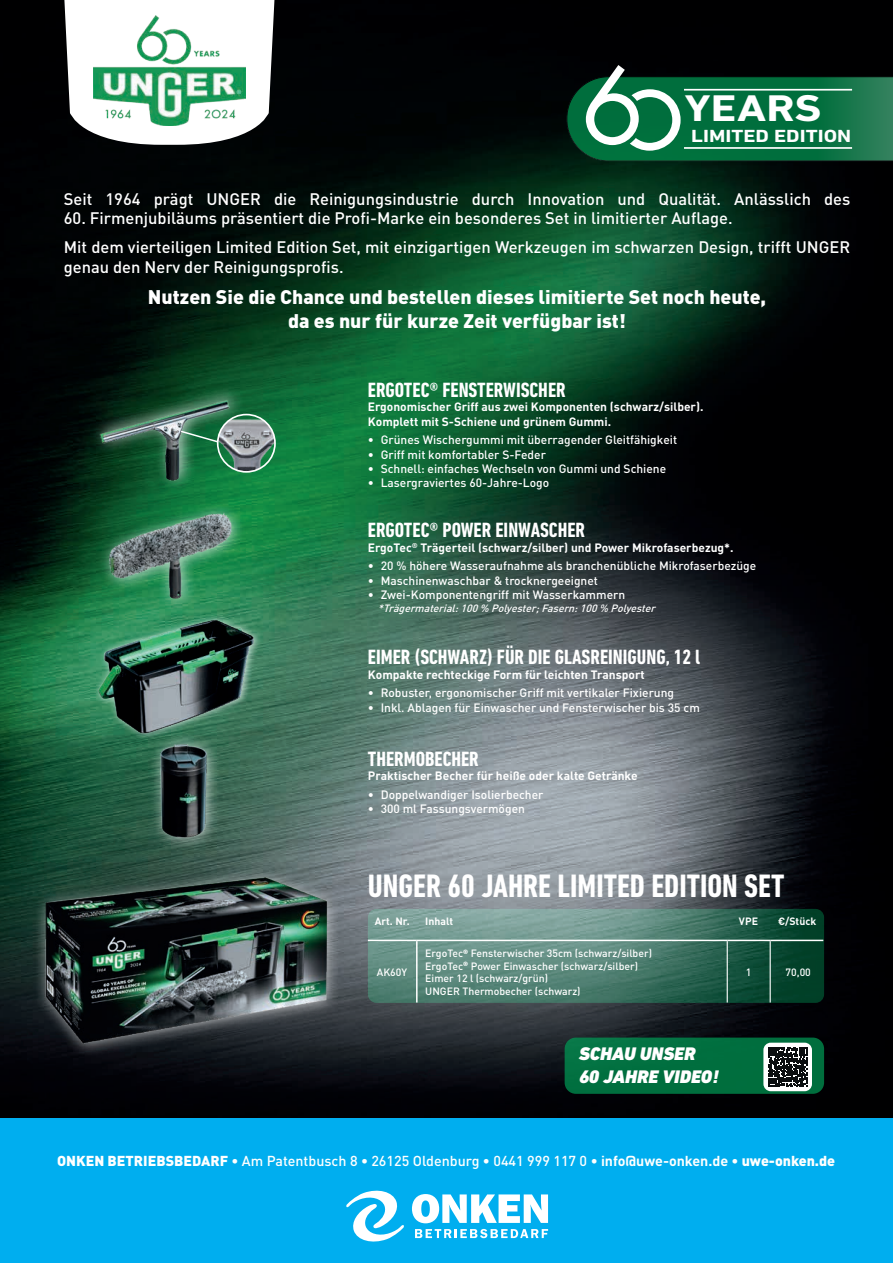
<style>
.page{position:relative;width:893px;height:1263px;background:#fff}
.page>*{position:absolute;margin:0;border:0;box-sizing:border-box;transform-origin:0 0}
.t1{font:700 37.8px "DIN Next LT Pro";letter-spacing:.005em;color:#fff;scale:1.2 1}
.t2{font:700 condensed 33px "DIN Next LT Pro";color:#fff}
.t3{font:700 condensed 21px "DIN Next LT Pro";color:#fff}
.t4{font:900 19.5px/23.4px "DIN Pro";color:#fff;text-align:center}
.t5{font:italic 900 18.45px/22.5px "DIN Next LT Pro";letter-spacing:-.005em;color:#fff}
.t6{font:700 17.85px "DIN Next LT Pro";color:#fff;scale:1.2 1}
.t7{font:500 16.5px/28.3px "DIN Pro";color:#fff}
.t8{font:500 14.25px "DIN Pro";color:#fff}
.t9{font:500 12.75px "DIN Pro";color:#fff;scale:.95 1}
.t10{font:500 12px "DIN Pro";color:#fff}
.t11{font:700 12px/14.4px "DIN Pro";color:#fff}
.t12{font:500 10.5px/12.6px "DIN Pro";color:#fff}
.t13{font:italic 500 10.5px "DIN Pro";color:#fff}
.t14{font:700 10.5px "DIN Pro";color:#fff}
.t15{font:9px "DIN Pro";letter-spacing:.035em;color:#fff}
.s1{font-weight:900}
.s2{font-weight:700}
</style>
<div class="page">
<img style="left:0;top:0;width:893px;height:1118px">
<svg style="left:368px;top:909px;width:456px;height:94px;background:#4b7b6d"></svg>
<svg style="left:64px;top:0;width:211px;height:145px"></svg>
<img style="left:94px;top:16px;width:151px;height:109px">
<hr style="left:727px;top:941px;width:1px;height:61px;background:#fff">
<hr style="left:770px;top:941px;width:1px;height:61px;background:#fff">
<hr style="left:416px;top:941px;width:2px;height:61px;background:#fff">
<hr style="left:368px;top:940px;width:49px;height:1px;background:#fff">
<hr style="left:417px;top:940px;width:255px;height:1px;background:#fff">
<hr style="left:672px;top:940px;width:55px;height:1px;background:#fff">
<hr style="left:727px;top:940px;width:43px;height:1px;background:#fff">
<hr style="left:770px;top:940px;width:53px;height:1px;background:#fff">
<svg style="left:566px;top:65px;width:327px;height:97px;background:#196945"></svg>
<hr style="left:684px;top:89px;width:168px;height:2px;background:#fff">
<hr style="left:684px;top:147px;width:168px;height:2px;background:#fff">
<div style="left:91px;top:386px;width:155px;height:106px;background:#fff;opacity:.75"></div>
<img style="left:89px;top:396px;width:154px;height:90px">
<div style="left:98px;top:502px;width:148px;height:111px;background:#fff;opacity:.75"></div>
<img style="left:105px;top:509px;width:134px;height:95px">
<div style="left:93px;top:613px;width:170px;height:128px;background:#fff;opacity:.75"></div>
<img style="left:83px;top:615px;width:189px;height:125px">
<div style="left:565px;top:1037px;width:259px;height:57px;background:#006e3e;border-radius:11px"></div>
<div style="left:763px;top:1043px;width:49px;height:48px;background:#fff;border-radius:7px"></div>
<svg style="left:768px;top:1047px;width:39px;height:39px"></svg>
<div style="left:33px;top:866px;width:309px;height:192px;background:#fff;opacity:.63"></div>
<img style="left:32px;top:872px;width:302px;height:177px">
<img style="left:218px;top:415px;width:57px;height:57px;border-radius:29px">
<div style="left:217px;top:414px;width:59px;height:59px;border:2px solid #fff;border-radius:50%"></div>
<svg style="left:179px;top:429px;width:40px;height:15px"></svg>
<div style="left:148px;top:731px;width:74px;height:121px;background:#fff;opacity:.75"></div>
<img style="left:152px;top:736px;width:61px;height:104px">
<div style="left:0;top:1118px;width:893px;height:145px;background:#00aeef"></div>
<svg style="left:346px;top:1190px;width:58px;height:52px"></svg>
<svg style="left:412px;top:1194px;width:136px;height:29px"></svg>
<svg style="left:415px;top:1229px;width:133px;height:9px"></svg>
<p class="t1" style="left:685px;top:86px;width:115px">YEARS</p>
<p class="t6" style="left:691px;top:125px;width:135px">LIMITED EDITION</p>
<p class="t7" style="left:64px;top:184px;width:788px">Seit 1964 prägt UNGER die Reinigungsindustrie durch Innovation und Qualität. Anlässlich des</p>
<p class="t7" style="left:64px;top:204px;width:788px">60. Firmenjubiläums präsentiert die Profi-Marke ein besonderes Set in limitierter Auflage.<br>Mit dem vierteiligen Limited Edition Set, mit einzigartigen Werkzeugen im schwarzen Design, trifft UNGER</p>
<p class="t7" style="left:64px;top:252px;width:281px">genau den Nerv der Reinigungsprofis.</p>
<p class="t4" style="left:148px;top:285px;width:620px">Nutzen Sie die Chance und bestellen dieses limitierte Set noch heute, da es nur für kurze Zeit verfügbar ist!</p>
<p class="t3" style="left:368px;top:378px;width:199px">ERGOTEC® FENSTERWISCHER</p>
<p class="t11" style="left:368px;top:399px;width:337px">Ergonomischer Griff aus zwei Komponenten (schwarz/silber).<br>Komplett mit S-Schiene und grünem Gummi.</p>
<p class="t10" style="left:368px;top:432px;width:311px">• Grünes Wischergummi mit überragender Gleitfähigkeit</p>
<p class="t10" style="left:368px;top:446px;width:180px">• Griff mit komfortabler S-Feder</p>
<p class="t10" style="left:368px;top:461px;width:300px">• Schnell: einfaches Wechseln von Gummi und Schiene</p>
<p class="t10" style="left:368px;top:475px;width:183px">• Lasergraviertes 60-Jahre-Logo</p>
<p class="t3" style="left:368px;top:518px;width:219px">ERGOTEC® POWER EINWASCHER</p>
<p class="t11" style="left:368px;top:539px;width:367px">ErgoTec<sup>®</sup> Trägerteil (schwarz/silber) und Power Mikrofaserbezug*.</p>
<p class="t10" style="left:368px;top:558px;width:390px">• 20 % höhere Wasseraufnahme als branchenübliche Mikrofaserbezüge</p>
<p class="t10" style="left:368px;top:572px;width:232px">• Maschinenwaschbar &amp; trocknergeeignet</p>
<p class="t10" style="left:368px;top:586px;width:259px">• Zwei-Komponentengriff mit Wasserkammern</p>
<p class="t13" style="left:378px;top:601px;width:282px">*Trägermaterial:100% Polyester;Fasern:100% Polyester</p>
<p class="t3" style="left:368px;top:645px;width:334px">EIMER (SCHWARZ) FÜR DIE GLASREINIGUNG, 12 l</p>
<p class="t11" style="left:368px;top:667px;width:278px">Kompakte rechteckige Form für leichten Transport</p>
<p class="t10" style="left:368px;top:685px;width:308px">• Robuster, ergonomischer Griff mit vertikaler Fixierung</p>
<p class="t10" style="left:368px;top:699px;width:333px">• Inkl. Ablagen für Einwascher und Fensterwischer bis 35 cm</p>
<p class="t3" style="left:368px;top:746px;width:112px">THERMOBECHER</p>
<p class="t11" style="left:368px;top:768px;width:271px">Praktischer Becher für heiße oder kalte Getränke</p>
<p class="t10" style="left:368px;top:786px;width:177px">• Doppelwandiger Isolierbecher</p>
<p class="t10" style="left:368px;top:800px;width:159px">• 300 ml Fassungsvermögen</p>
<p class="t2" style="left:368px;top:867px;width:418px">UNGER 60 JAHRE LIMITED EDITION SET</p>
<p class="t14" style="left:375px;top:914px;width:37px">Art. Nr.</p>
<p class="t14" style="left:425px;top:914px;width:29px">Inhalt</p>
<p class="t14" style="left:739px;top:914px;width:21px">VPE</p>
<p class="t12" style="left:425px;top:947px;width:228px">ErgoTec<sup>®</sup> Fensterwischer 35cm (schwarz/silber)<br>ErgoTec<sup>®</sup> Power Einwascher (schwarz/silber)<br>Eimer 12 l (schwarz/grün)<br>UNGER Thermobecher (schwarz)</p>
<p class="t12" style="left:377px;top:965px;width:32px">AK60Y</p>
<p class="t12" style="left:746px;top:965px;width:7px">1</p>
<p class="t5" style="left:579px;top:1042px;width:141px">SCHAU UNSER<br>60 JAHRE VIDEO!</p>
<p class="t14" style="left:778px;top:914px;width:40px">€/Stück</p>
<p class="t12" style="left:786px;top:966px;width:27px">70,00</p>
<p class="t9" style="left:69px;top:1147px;width:88px">Piepersberg 44</p>
<p class="t8" style="left:57px;top:1149px;width:780px"><span class="s1">ONKEN BETRIEBSBEDARF</span> <span class="s2">•</span> Am Patentbusch 8 <span class="s2">•</span> 26125 Oldenburg <span class="s2">•</span> 0441 999 117 0 <span class="s2">• info@uwe-onken.de •</span> <span class="s1">uwe-onken.de</span></p>
<p class="t15" style="left:273px;top:1154px;width:291px">jeweils aktuellen Fassung, einzusehen unter www.ungerglobal.com.</p>
</div>
